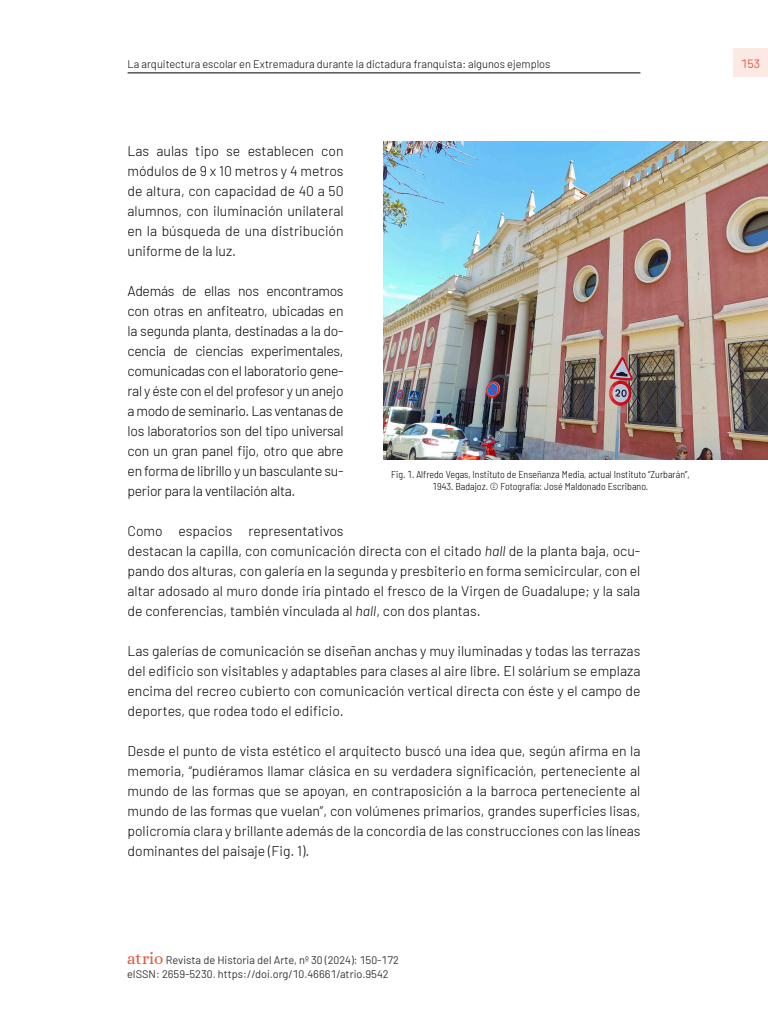
<style>
.page{position:relative;width:768px;height:1024px;background:#fff}
.page>*{position:absolute;margin:0;border:0;box-sizing:border-box;transform-origin:0 0}
.t1{font:300 14px/20px "Barlow";color:#000;text-align:justify}
.t2{font:12px "Barlow";color:#e55745}
.t3{font:11px/14px "Barlow";color:#333}
.t4{font:300 11px "Barlow";color:#000}
.t5{font:300 semi-condensed 10px/12px "Barlow";color:#000;text-align:center}
.s1{font-style:italic}
.s2{font-family:"Alice";font-size:17px;color:#e55745}
</style>
<div class="page">
<div style="left:733px;top:48px;width:35px;height:28px;background:#fce9e3"></div>
<hr style="left:128px;top:73px;width:512px;height:1px;background:#000">
<img style="left:384px;top:142px;width:384px;height:317px">
<p class="t4" style="left:128px;top:56px;width:424px">La arquitectura escolar en Extremadura durante la dictadura franquista: algunos ejemplos</p>
<p class="t2" style="left:741px;top:55px;width:20px">153</p>
<p class="t1" style="left:128px;top:140px;width:218px">Las aulas tipo se establecen con módulos de 9 x 10 metros y 4 metros de altura, con capacidad de 40 a 50 alumnos, con iluminación unilateral en la búsqueda de una distribución uniforme de la luz.</p>
<p class="t1" style="left:128px;top:280px;width:218px">Además de ellas nos encontramos con otras en anfiteatro, ubicadas en la segunda planta, destinadas a la do&shy;cencia de ciencias experimentales, comunicadas con el laboratorio gene&shy;ral y éste con el del profesor y un anejo a modo de seminario. Las ventanas de los laboratorios son del tipo universal con un gran panel fijo, otro que abre en forma de librillo y un basculante su&shy;perior para la ventilación alta.</p>
<p class="t1" style="left:128px;top:520px;width:514px;text-align:left">Como espacios representativos<br>destacan la capilla, con comunicación directa con el citado <span class="s1">hall</span> de la planta baja, ocu&shy;pando dos alturas, con galería en la segunda y presbiterio en forma semicircular, con el altar adosado al muro donde iría pintado el fresco de la Virgen de Guadalupe; y la sala de conferencias, también vinculada al <span class="s1">hall</span>, con dos plantas.</p>
<p class="t1" style="left:128px;top:640px;width:514px">Las galerías de comunicación se diseñan anchas y muy iluminadas y todas las terrazas del edificio son visitables y adaptables para clases al aire libre. El solárium se emplaza encima del recreo cubierto con comunicación vertical directa con éste y el campo de deportes, que rodea todo el edificio.</p>
<p class="t1" style="left:128px;top:740px;width:514px">Desde el punto de vista estético el arquitecto buscó una idea que, según afirma en la memoria, “pudiéramos llamar clásica en su verdadera significación, perteneciente al mundo de las formas que se apoyan, en contraposición a la barroca perteneciente al mundo de las formas que vuelan”, con volúmenes primarios, grandes superficies lisas, policromía clara y brillante además de la concordia de las construcciones con las líneas dominantes del paisaje (Fig. 1).</p>
<p class="t5" style="left:391px;top:467px;width:300px">Fig. 1. Alfredo Vegas, Instituto de Enseñanza Media, actual Instituto “Zurbarán”,<br>1943. Badajoz. © Fotografía: José Maldonado Escribano.</p>
<p class="t3" style="left:127px;top:952px;width:273px"><span class="s2">atrio</span> Revista de Historia del Arte, nº 30 (2024): 150-172 eISSN: 2659-5230. https://doi.org/10.46661/atrio.9542</p>
</div>
